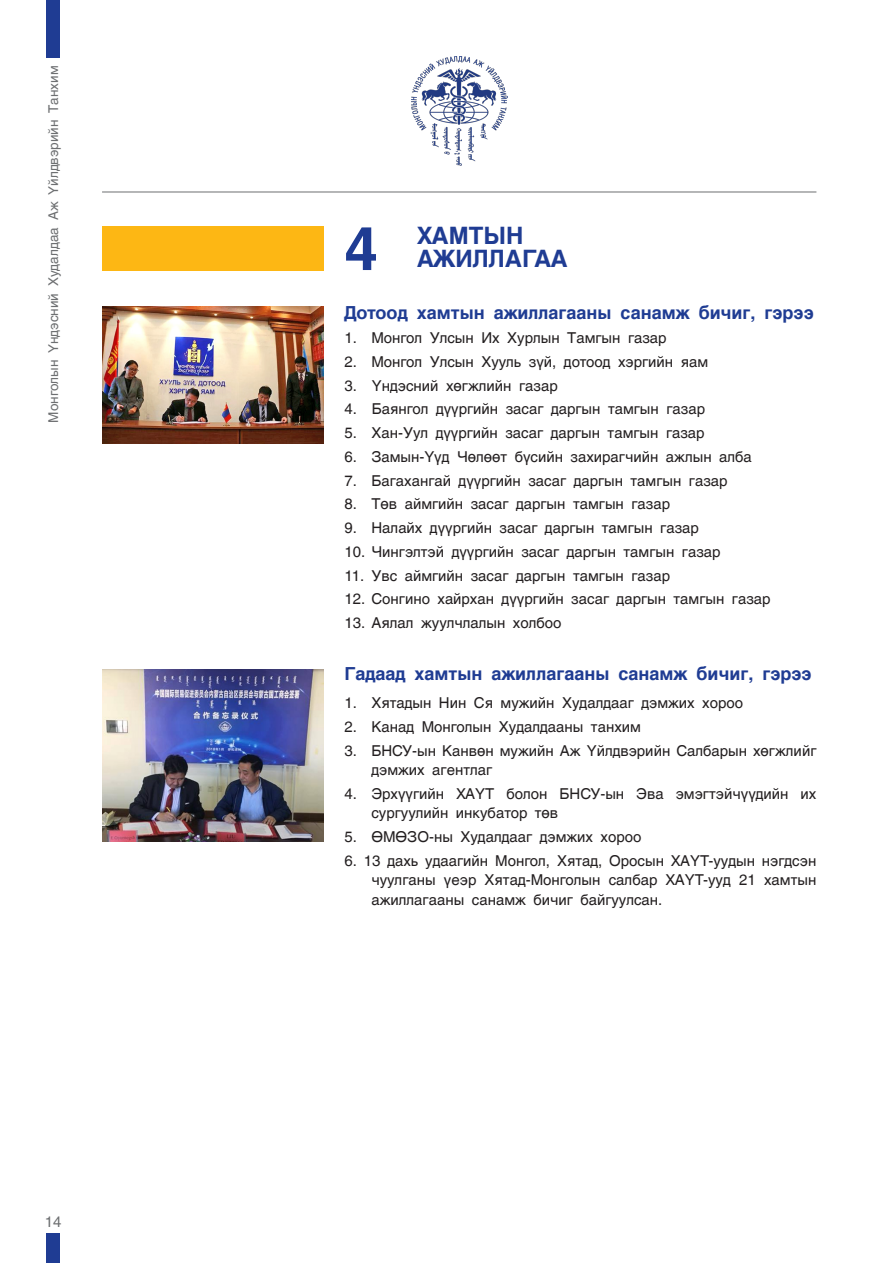
<style>
.page{position:relative;width:893px;height:1263px;background:#fff}
.page>*{position:absolute;margin:0;border:0;box-sizing:border-box;transform-origin:0 0}
.t1{font:700 60px "Mogul Helvetica";color:#1f3c93}
.t2{font:700 24px/23.7px "Mogul Helvetica";color:#1f3c93}
.t3{font:700 18px "Mogul Helvetica";color:#1f3c93}
.t4{font:15px/19.5px "Mogul Helvetica";color:#231f20}
.t5{font:15px "Mogul Helvetica";color:#6d6f71}
.t6{font:13.5px "Mogul Helvetica";color:#6d6f71}
</style>
<div class="page">
<div style="left:46px;top:0;width:14px;height:57px;background:#1f3c93"></div>
<div style="left:46px;top:1233px;width:14px;height:30px;background:#1f3c93"></div>
<div style="left:102px;top:226px;width:221px;height:44px;background:#fdb714"></div>
<hr style="left:102px;top:192px;width:714px;height:1px;background:#6d6f71">
<img style="left:411px;top:56px;width:96px;height:110px">
<img style="left:102px;top:306px;width:221px;height:138px">
<img style="left:102px;top:669px;width:221px;height:173px">
<p class="t6" style="left:46px;top:422px;width:358px;rotate:-90deg">Монголын Үндэсний Худалдаа Аж Үйлдвэрийн Танхим</p>
<p class="t5" style="left:45px;top:1213px;width:18px">14</p>
<h1 class="t1" style="left:344px;top:215px;width:35px">4</h1>
<h2 class="t2" style="left:417px;top:223px;width:153px">ХАМТЫН<br>АЖИЛЛАГАА</h2>
<p class="t3" style="left:344px;top:303px;width:471px">Дотоод хамтын ажиллагааны санамж бичиг, гэрээ</p>
<p class="t4" style="left:344px;top:328px;width:324px">1. Монгол Улсын Их Хурлын Тамгын газар</p>
<p class="t4" style="left:344px;top:352px;width:365px">2. Монгол Улсын Хууль зүй, дотоод хэргийн яам</p>
<p class="t4" style="left:344px;top:376px;width:215px">3. Үндэсний хөгжлийн газар</p>
<p class="t4" style="left:344px;top:400px;width:362px">4. Баянгол дүүргийн засаг даргын тамгын газар</p>
<p class="t4" style="left:344px;top:423px;width:362px">5. Хан-Уул дүүргийн засаг даргын тамгын газар</p>
<p class="t4" style="left:344px;top:447px;width:409px">6. Замын-Үүд Чөлөөт бүсийн захирагчийн ажлын алба</p>
<p class="t4" style="left:344px;top:471px;width:385px">7. Багахангай дүүргийн засаг даргын тамгын газар</p>
<p class="t4" style="left:344px;top:495px;width:327px">8. Төв аймгийн засаг даргын тамгын газар</p>
<p class="t4" style="left:344px;top:518px;width:356px">9. Налайх дүүргийн засаг даргын тамгын газар</p>
<p class="t4" style="left:344px;top:542px;width:378px">10. Чингэлтэй дүүргийн засаг даргын тамгын газар</p>
<p class="t4" style="left:344px;top:566px;width:327px">11. Увс аймгийн засаг даргын тамгын газар</p>
<p class="t4" style="left:344px;top:589px;width:428px">12. Сонгино хайрхан дүүргийн засаг даргын тамгын газар</p>
<p class="t4" style="left:344px;top:613px;width:218px">13. Аялал жуулчлалын холбоо</p>
<p class="t3" style="left:344px;top:663px;width:468px">Гадаад хамтын ажиллагааны санамж бичиг, гэрээ</p>
<p class="t4" style="left:344px;top:693px;width:400px">1. Хятадын Нин Ся мужийн Худалдааг дэмжих хороо</p>
<p class="t4" style="left:344px;top:717px;width:298px">2. Канад Монголын Худалдааны танхим</p>
<p class="t4" style="left:371px;top:741px;width:446px;text-indent:-27px">3. БНСУ-ын Канвөн мужийн Аж Үйлдвэрийн Салбарын хөгжлийг дэмжих агентлаг</p>
<p class="t4" style="left:371px;top:784px;width:446px;text-indent:-27px">4. Эрхүүгийн ХАҮТ болон БНСУ-ын Эва эмэгтэйчүүдийн их сургуулийн инкубатор төв</p>
<p class="t4" style="left:344px;top:827px;width:298px">5. ӨМӨЗО-ны Худалдааг дэмжих хороо</p>
<p class="t4" style="left:371px;top:851px;width:446px;text-align:justify;text-indent:-27px">6. 13 дахь удаагийн Монгол, Хятад, Оросын ХАҮТ-уудын нэгдсэн чуулганы үеэр Хятад-Монголын салбар ХАҮТ-ууд 21 хамтын ажиллагааны санамж бичиг байгуулсан.</p>
</div>
